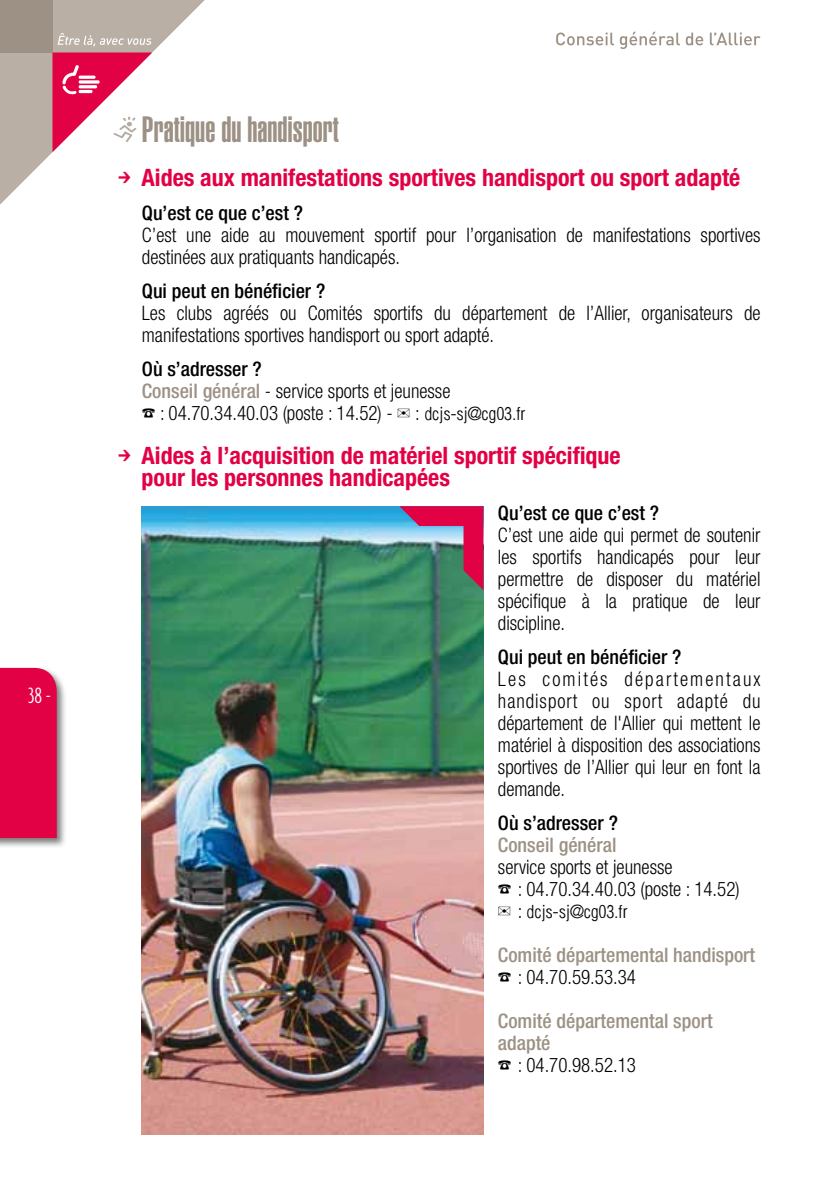
<style>
.page{position:relative;width:823px;height:1191px;background:#fff}
.page>*{position:absolute;margin:0;border:0;box-sizing:border-box;transform-origin:0 0}
.t1{font:900 extra-condensed 36px "Helvetica";color:#9c9184}
.t2{font:700 condensed 24px/22px "Helvetica Neue";color:#e20145}
.t3{font:300 extra-condensed 24px "Agenda";color:#fff}
.t4{font:300 condensed 20px/22px "Helvetica Neue";color:#000;scale:.95 1}
.t5{font:500 condensed 20px/22px "Helvetica Neue";color:#9c9184}
.t6{font:500 condensed 20px "Helvetica Neue";color:#000}
.t7{font:20px "Helvetica Condensed Light Li";color:#000}
.s1{font-family:"Bienvenue Picto Beta";font-weight:400;font-stretch:normal}
.s2{font-weight:500}
.s3{font-weight:500;color:#9c9184}
.s4{color:#000}
.s5{font-weight:300;color:#000}
</style>
<div class="page">
<img style="left:142px;top:506px;width:341px;height:628px">
<svg style="left:399px;top:506px;width:84px;height:84px;background:#886373"></svg>
<svg style="left:0;top:0;width:204px;height:204px"></svg>
<div style="left:0;top:0;width:52px;height:52px;background:#9c9184"></div>
<svg style="left:556px;top:33px;width:57px;height:12px"></svg>
<svg style="left:619px;top:32px;width:60px;height:17px"></svg>
<svg style="left:685px;top:33px;width:17px;height:12px"></svg>
<svg style="left:709px;top:33px;width:51px;height:12px"></svg>
<img style="left:0;top:667px;width:65px;height:180px">
<div style="left:0;top:668px;width:57px;height:170px;background:#e20145"></div>
<svg style="left:52px;top:33px;width:100px;height:119px"></svg>
<p class="t3" style="left:28px;top:682px;width:24px">38 -</p>
<h1 class="t1" style="left:142px;top:109px;width:198px">Pratique du handisport</h1>
<p class="t2" style="left:113px;top:166px;width:628px"><span class="s1">U</span> Aides aux manifestations sportives handisport ou sport adapté</p>
<p class="t6" style="left:142px;top:201px;width:162px">Qu’est ce que c’est ?</p>
<p class="t4" style="left:142px;top:224px;width:652px">C’est une aide au mouvement sportif pour l’organisation de manifestations sportives destinées aux pratiquants handicapés.</p>
<p class="t6" style="left:142px;top:279px;width:185px">Qui peut en bénéficier ?</p>
<p class="t4" style="left:142px;top:302px;width:652px">Les clubs agréés ou Comités sportifs du département de l’Allier, organisateurs de manifestations sportives handisport ou sport adapté.</p>
<p class="t4" style="left:142px;top:358px;width:420px"><span class="s2">Où s’adresser ?<br></span><span class="s3">Conseil général</span> - service sports et jeunesse<br>☎ : 04.70.34.40.03 (poste : 14.52) - ✉ : jecs-sj@cg03.fr</p>
<p class="t2" style="left:141px;top:444px;width:480px;text-indent:-28px"><span class="s1">U</span> Aides à l’acquisition de matériel sportif spécifique pour les personnes handicapées</p>
<p class="t6" style="left:497px;top:501px;width:162px">Qu’est ce que c’est ?</p>
<p class="t4" style="left:497px;top:524px;width:278px;text-align:justify">C’est une aide qui permet de soutenir les sportifs handicapés pour leur permettre de disposer du matériel spécifique à la pratique de leur discipline.</p>
<p class="t6" style="left:497px;top:645px;width:185px">Qui peut en bénéficier ?</p>
<p class="t4" style="left:497px;top:668px;width:278px;text-align:justify">Les comités départementaux handisport ou sport adapté du département de l'Allier qui mettent le matériel à disposition des associations sportives de l’Allier qui leur en font la demande.</p>
<p class="t6" style="left:497px;top:811px;width:121px">Où s’adresser ?</p>
<p class="t5" style="left:497px;top:834px;width:120px">Conseil général</p>
<p class="t4" style="left:497px;top:856px;width:256px">service sports et jeunesse<br>☎ : 04.70.34.40.03 (poste : 14.52) ✉ : jecs-sj@cg03.fr</p>
<p class="t5" style="left:497px;top:944px;width:258px">Comité départemental handisport <span class="s4">☎</span> <span class="s5">: 04.70.59.53.34</span></p>
<p class="t5" style="left:497px;top:1010px;width:216px">Comité départemental sport adapté<br><span class="s4">☎</span> <span class="s5">: 04.70.98.52.13</span></p>
<p class="t7" style="left:424px;top:406px;width:102px">dcjs-sj@cg03.fr</p>
<p class="t7" style="left:526px;top:904px;width:102px">dcjs-sj@cg03.fr</p>
</div>
